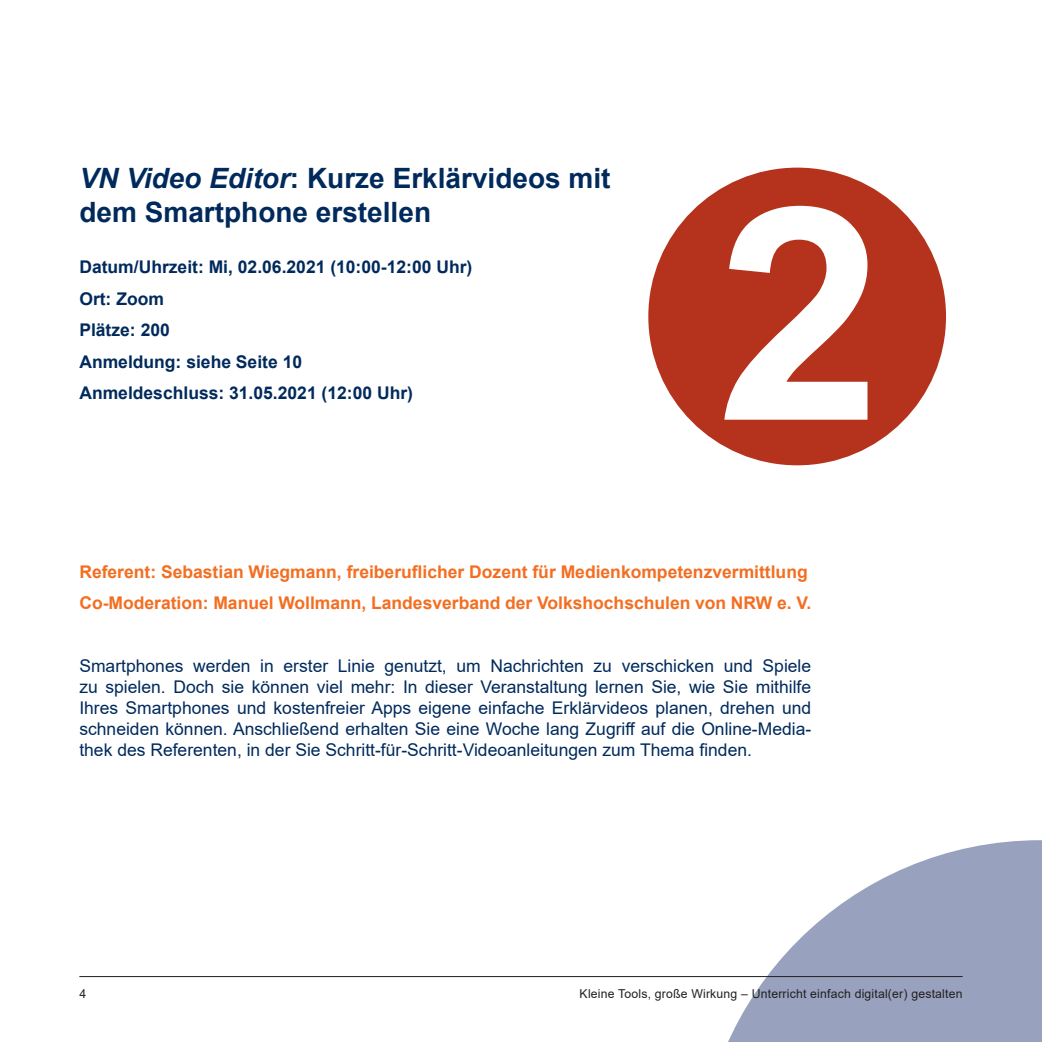
<style>
.page{position:relative;width:1042px;height:1042px;background:#fff}
.page>*{position:absolute;margin:0;border:0;box-sizing:border-box;transform-origin:0 0}
.t1{font:700 28px/33.6px "Arial";color:#002a5c}
.Fließtext_Blocksatz{font:17.5px/21px "Arial";color:#002a5c;text-align:justify}
.Fließtext_Blocksatz-2{font:700 17.5px "Arial";color:#f36e21}
.Fließtext_Blocksatz-3{font:700 17.5px "Arial";color:#002a5c}
.t2{font:12.25px "Arial";letter-spacing:.015em;color:#231f20}
.s1{font-style:italic}
</style>
<div class="page">
<svg style="left:698px;top:840px;width:344px;height:202px;fill:#98a2be"></svg>
<hr style="left:79px;top:976px;width:883px;height:1px;background:#231f20">
<div style="left:648px;top:168px;width:298px;height:297px;background:#b5331d;border-radius:50%"></div>
<svg style="left:724px;top:206px;width:143px;height:214px"></svg>
<p class="t1" style="left:79px;top:162px;width:533px"><span class="s1">VN Video Editor</span>: Kurze Erklärvideos mit dem Smartphone erstellen</p>
<p class="Fließtext_Blocksatz-3" style="left:79px;top:255px;width:394px">Datum/Uhrzeit: Mi, 02.06.2021 (10:00-12:00 Uhr)</p>
<p class="Fließtext_Blocksatz-3" style="left:79px;top:286px;width:86px">Ort: Zoom</p>
<p class="Fließtext_Blocksatz-3" style="left:79px;top:318px;width:92px">Plätze: 200</p>
<p class="Fließtext_Blocksatz-3" style="left:79px;top:349px;width:224px">Anmeldung: siehe Seite 10</p>
<p class="Fließtext_Blocksatz-3" style="left:79px;top:381px;width:335px">Anmeldeschluss: 31.05.2021 (12:00 Uhr)</p>
<p class="Fließtext_Blocksatz-2" style="left:79px;top:559px;width:730px">Referent: Sebastian Wiegmann, freiberuflicher Dozent für Medienkompetenzvermittlung</p>
<p class="Fließtext_Blocksatz-2" style="left:79px;top:591px;width:733px">Co-Moderation: Manuel Wollmann, Landesverband der Volkshochschulen von NRW e. V.</p>
<p class="Fließtext_Blocksatz" style="left:79px;top:655px;width:733px">Smartphones werden in erster Linie genutzt, um Nachrichten zu verschicken und Spiele zu spielen. Doch sie können viel mehr: In dieser Veranstaltung lernen Sie, wie Sie mithilfe Ihres Smartphones und kostenfreier Apps eigene einfache Erklärvideos planen, drehen und schneiden können. Anschließend erhalten Sie eine Woche lang Zugriff auf die Online-Media&shy;thek des Referenten, in der Sie Schritt-für-Schritt-Videoanleitungen zum Thema finden.</p>
<p class="t2" style="left:79px;top:985px;width:8px">4</p>
<p class="t2" style="left:580px;top:985px;width:384px">Kleine Tools, große Wirkung – Unterricht einfach digital(er) gestalten</p>
</div>
